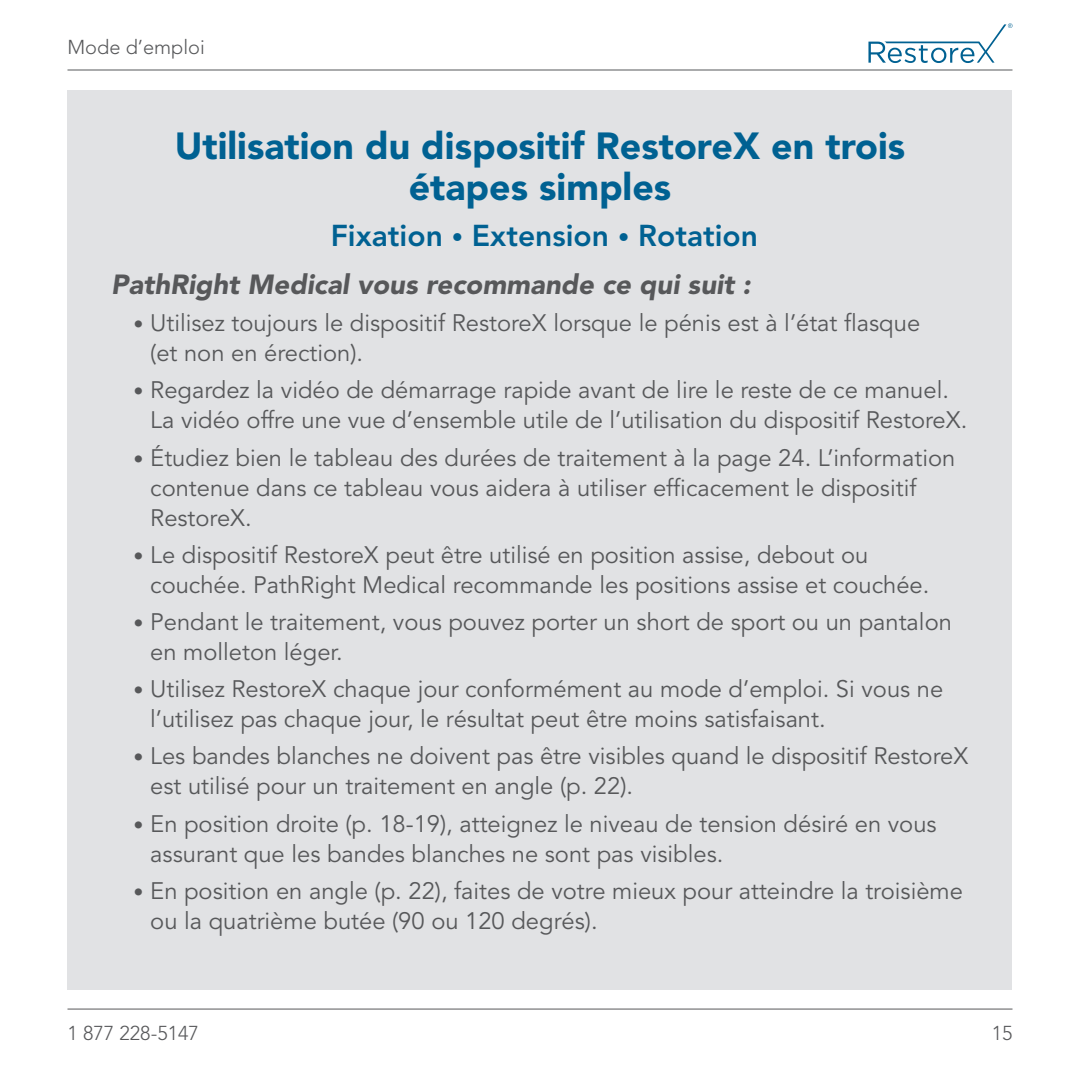
<style>
.page{position:relative;width:1080px;height:1080px;background:#fff}
.page>*{position:absolute;margin:0;border:0;box-sizing:border-box;transform-origin:0 0}
.t1{font:900 37.5px/41.2px "Avenir";color:#006192;text-align:center}
.t2{font:800 30px "Avenir";color:#006192}
.t3{font:italic 900 27.5px "Avenir";color:#57585a}
.t4{font:23.75px/30px "Avenir";color:#57585a}
.t5{font:300 20px "Avenir";color:#57585a}
.s1{font-size:22.5px}
.s2{font-size:20px}
</style>
<div class="page">
<svg style="left:868px;top:23px;width:144px;height:40px"></svg>
<hr style="left:68px;top:70px;width:944px;height:1px;background:#57585a">
<hr style="left:68px;top:1009px;width:944px;height:1px;background:#57585a">
<div style="left:68px;top:90px;width:944px;height:900px;background:#e1e2e4"></div>
<p class="t5" style="left:68px;top:35px;width:139px">Mode d’emploi</p>
<p class="t1" style="left:175px;top:125px;width:732px">Utilisation du dispositif RestoreX en trois étapes simples</p>
<p class="t2" style="left:331px;top:218px;width:429px">Fixation <span class="s1">•</span> Extension <span class="s1">•</span> Rotation</p>
<p class="t3" style="left:111px;top:268px;width:641px">PathRight Medical vous recommande ce qui suit :</p>
<p class="t4" style="left:150px;top:309px;width:771px;text-indent:-17px"><span class="s2">•</span> Utilisez toujours le dispositif RestoreX lorsque le pénis est à l’état flasque (et non en érection).</p>
<p class="t4" style="left:150px;top:376px;width:819px;text-indent:-17px"><span class="s2">•</span> Regardez la vidéo de démarrage rapide avant de lire le reste de ce manuel.<br>La vidéo offre une vue d’ensemble utile de l’utilisation du dispositif RestoreX.</p>
<p class="t4" style="left:150px;top:443px;width:807px;text-indent:-17px"><span class="s2">•</span> Étudiez bien le tableau des durées de traitement à la page 24. L’information contenue dans ce tableau vous aidera à utiliser efficacement le dispositif<br>RestoreX.</p>
<p class="t4" style="left:150px;top:540px;width:781px;text-indent:-17px"><span class="s2">•</span> Le dispositif RestoreX peut être utilisé en position assise, debout ou couchée. PathRight Medical recommande les positions assise et couchée.</p>
<p class="t4" style="left:150px;top:607px;width:803px;text-indent:-17px"><span class="s2">•</span> Pendant le traitement, vous pouvez porter un short de sport ou un pantalon en molleton léger.</p>
<p class="t4" style="left:150px;top:675px;width:795px;text-indent:-17px"><span class="s2">•</span> Utilisez RestoreX chaque jour conformément au mode d’emploi. Si vous ne l’utilisez pas chaque jour, le résultat peut être moins satisfaisant.</p>
<p class="t4" style="left:150px;top:742px;width:820px;text-indent:-17px"><span class="s2">•</span> Les bandes blanches ne doivent pas être visibles quand le dispositif RestoreX est utilisé pour un traitement en angle (p. 22).</p>
<p class="t4" style="left:150px;top:809px;width:788px;text-indent:-17px"><span class="s2">•</span> En position droite (p. 18-19), atteignez le niveau de tension désiré en vous assurant que les bandes blanches ne sont pas visibles.</p>
<p class="t4" style="left:150px;top:876px;width:814px;text-indent:-17px"><span class="s2">•</span> En position en angle (p. 22), faites de votre mieux pour atteindre la troisième ou la quatrième butée (90 ou 120 degrés).</p>
<p class="t5" style="left:68px;top:1022px;width:133px">1 877 228-5147</p>
<p class="t5" style="left:992px;top:1022px;width:22px">15</p>
</div>
